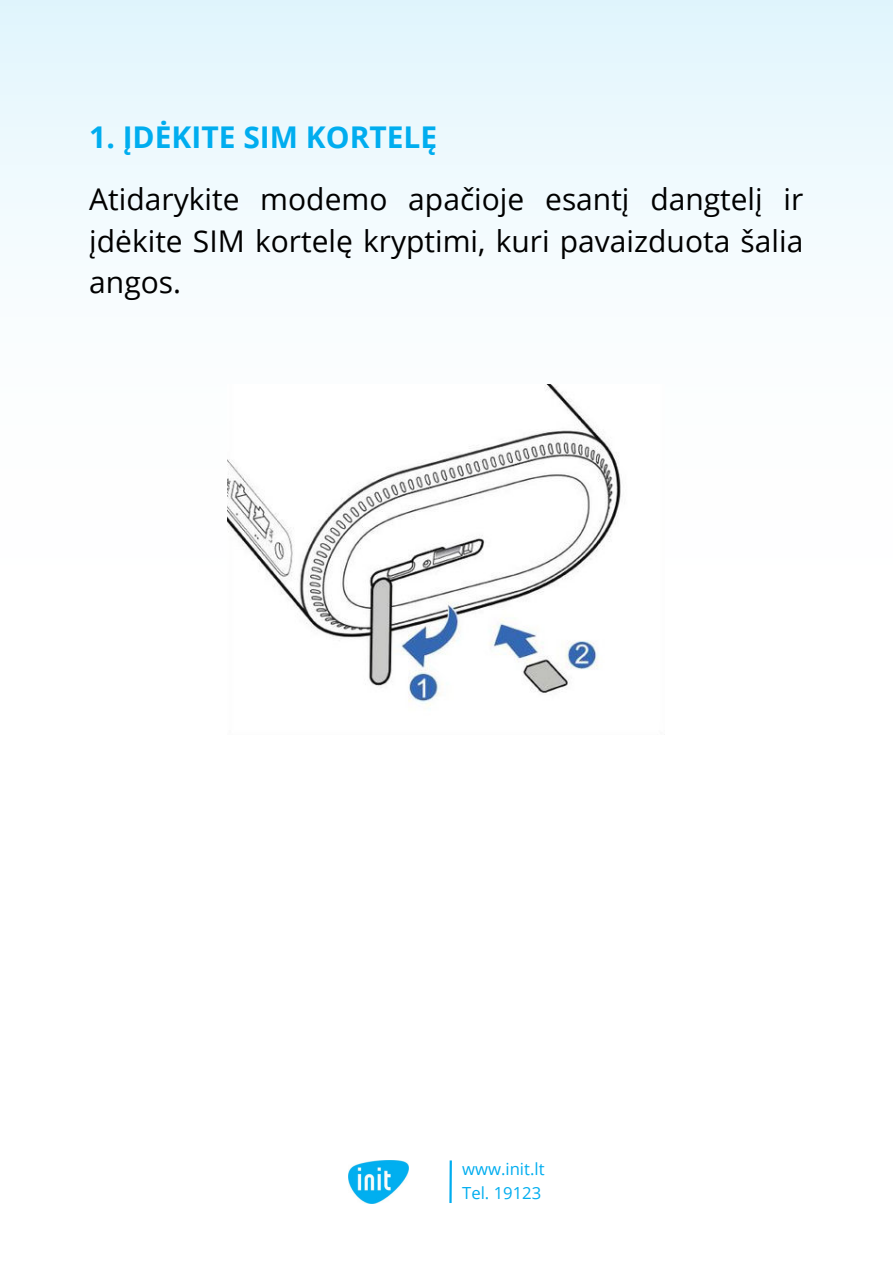
<style>
.page{position:relative;width:893px;height:1264px;background:#fff}
.page>*{position:absolute;margin:0;border:0;box-sizing:border-box;transform-origin:0 0}
.t1{font:30px/41.5px "Open Sans";color:#000;text-align:justify}
.t2{font:700 30px "Open Sans";color:#00adef}
.t3{font:16.65px/23.2px "Open Sans";color:#00adef}
</style>
<div class="page">
<svg style="left:0;top:0;width:892px;height:523px;fill:#f3fbfe"></svg>
<img style="left:228px;top:384px;width:436px;height:322px">
<img style="left:348px;top:1160px;width:61px;height:43px">
<hr style="left:449px;top:1160px;width:3px;height:42px;background:#00adef">
<p class="t2" style="left:89px;top:116px;width:349px">1. ĮDĖKITE SIM KORTELĘ</p>
<p class="t1" style="left:89px;top:177px;width:715px">Atidarykite modemo apačioje esantį dangtelį ir įdėkite SIM kortelę kryptimi, kuri pavaizduota šalia angos.</p>
<p class="t3" style="left:462px;top:1157px;width:84px">www.init.lt<br>Tel. 19123</p>
</div>
